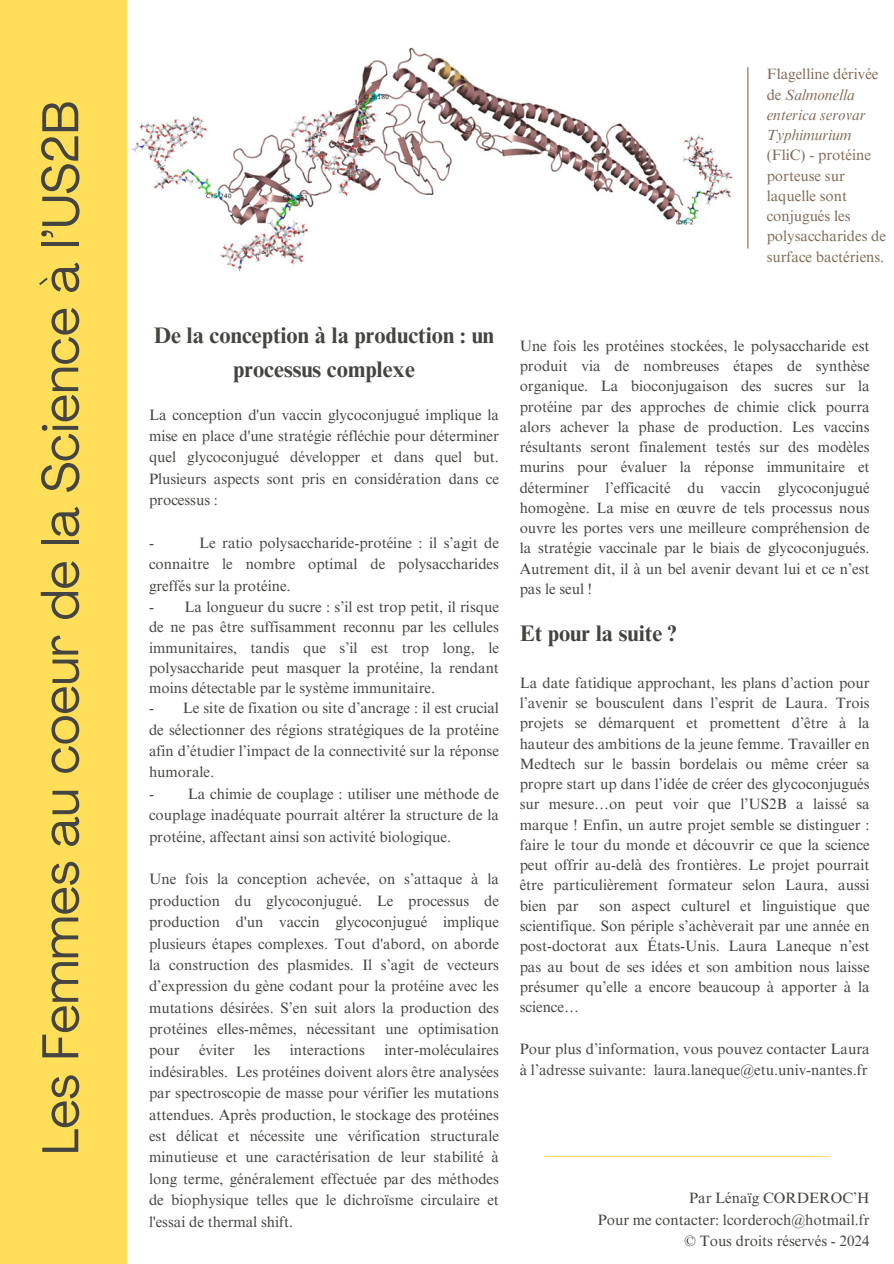
<style>
.page{position:relative;width:894px;height:1264px;background:#fff}
.page>*{position:absolute;margin:0;border:0;box-sizing:border-box;transform-origin:0 0}
.t1{font:51px "Agrandir";color:#444440}
.t2{font:700 22.5px/33.8px "Times NRMT Pro";color:#444440;text-align:center}
.t3{font:15px/20.2px "Times NRMT Pro";color:#444440;text-align:justify}
.t4{font:15px/20.2px "Times NRMT Pro";color:#826a58}
.s1{font-style:italic}
</style>
<div class="page">
<img style="left:126px;top:24px;width:623px;height:271px">
<div style="left:0;top:0;width:126px;height:1263px;background:#ffde59"></div>
<hr style="left:747px;top:67px;width:1px;height:181px;background:#826a58">
<hr style="left:544px;top:1155px;width:285px;height:2px;background:#ffde59">
<p class="t1" style="left:40px;top:1154px;width:1055px;rotate:-90deg">Les Femmes au coeur de la Science à l’US2B</p>
<p class="t4" style="left:766px;top:66px;width:121px">Flagelline dérivée de <span class="s1">Salmonella enterica serovar<br>Typhimurium </span>(FliC) - protéine porteuse sur laquelle sont conjugués les polysaccharides de surface bactériens.</p>
<p class="t2" style="left:154px;top:321px;width:342px">De la conception à la production : un processus complexe</p>
<p class="t3" style="left:149px;top:405px;width:351px;line-height:21.3px">La conception d'un vaccin glycoconjugué implique la mise en place d'une stratégie réfléchie pour déterminer quel glycoconjugué développer et dans quel but.<br>Plusieurs aspects sont pris en considération dans ce processus :</p>
<p class="t3" style="left:149px;top:534px;width:6px">-</p>
<p class="t3" style="left:149px;top:534px;width:351px;line-height:21.3px;text-indent:50px">Le ratio polysaccharide-protéine : il s’agit de connaitre le nombre optimal de polysaccharides greffés sur la protéine.</p>
<h2 class="t3" style="left:149px;top:598px;width:351px">- La longueur du sucre : s’il est trop petit, il risque de ne pas être suffisamment reconnu par les cellules immunitaires, tandis que s’il est trop long, le polysaccharide peut masquer la protéine, la rendant moins détectable par le système immunitaire.</h2>
<p class="t3" style="left:149px;top:699px;width:351px;line-height:21.3px">- Le site de fixation ou site d’ancrage : il est crucial de sélectionner des régions stratégiques de la protéine afin d’étudier l’impact de la connectivité sur la réponse humorale.</p>
<p class="t3" style="left:149px;top:785px;width:351px;line-height:21.3px">- La chimie de couplage : utiliser une méthode de couplage inadéquate pourrait altérer la structure de la protéine, affectant ainsi son activité biologique.</p>
<p class="t3" style="left:149px;top:870px;width:351px;line-height:21.3px">Une fois la conception achevée, on s’attaque à la production du glycoconjugué. Le processus de production d'un vaccin glycoconjugué implique plusieurs étapes complexes. Tout d'abord, on aborde la construction des plasmides. Il s’agit de vecteurs d’expression du gène codant pour la protéine avec les mutations désirées. S’en suit alors la production des protéines elles-mêmes, nécessitant une optimisation pour</p>
<p class="t3" style="left:149px;top:1041px;width:351px;line-height:21.3px;text-indent:235px">inter-moléculaires indésirables. Les protéines doivent alors être analysées par spectroscopie de masse pour vérifier les mutations attendues. Après production, le stockage des protéines est délicat et nécessite une vérification structurale minutieuse et une caractérisation de leur stabilité à long terme, généralement effectuée par des méthodes de biophysique telles que le dichroïsme circulaire et l'essai de thermal shift.</p>
<p class="t3" style="left:199px;top:1042px;width:37px">éviter</p>
<p class="t3" style="left:254px;top:1042px;width:18px">les</p>
<p class="t3" style="left:290px;top:1042px;width:77px">interactions</p>
<p class="t3" style="left:519px;top:337px;width:351px">Une fois les protéines stockées, le polysaccharide est produit via de nombreuses étapes de synthèse organique. La bioconjugaison des sucres sur la protéine par des approches de chimie click pourra alors achever la phase de production. Les vaccins résultants seront finalement testés sur des modèles murins pour évaluer la réponse immunitaire et déterminer l’efficacité du vaccin glycoconjugué homogène. La mise en œuvre de tels processus nous ouvre les portes vers une meilleure compréhension de la stratégie vaccinale par le biais de glycoconjugués.<br>Autrement dit, il à un bel avenir devant lui et ce n’est pas le seul !</p>
<p class="t2" style="left:519px;top:619px;width:158px">Et pour la suite ?</p>
<h2 class="t3" style="left:519px;top:674px;width:351px">La date fatidique approchant, les plans d’action pour l’avenir se bousculent dans l’esprit de Laura. Trois projets se démarquent et promettent d’être à la hauteur des ambitions de la jeune femme. Travailler en Medtech sur le bassin bordelais ou même créer sa propre start up dans l’idée de créer des glycoconjugués sur mesure…on peut voir que l’US2B a laissé sa marque ! Enfin, un autre projet semble se distinguer : faire le tour du monde et découvrir ce que la science peut offrir au-delà des frontières. Le projet pourrait être particulièrement formateur selon Laura, aussi bien par</h2>
<h2 class="t3" style="left:519px;top:897px;width:351px;text-indent:79px">son aspect culturel et linguistique que scientifique. Son périple s’achèverait par une année en post-doctorat aux États-Unis. Laura Laneque n’est pas au bout de ses idées et son ambition nous laisse présumer qu’elle a encore beaucoup à apporter à la science…</h2>
<p class="t3" style="left:519px;top:1039px;width:351px;line-height:21.3px">Pour plus d’information, vous pouvez contacter Laura à l’adresse suivante: laura.laneque@etu.univ-nantes.fr</p>
<p class="t3" style="left:689px;top:1189px;width:182px">Par Lénaïg CORDEROC’H</p>
<p class="t3" style="left:597px;top:1211px;width:273px">Pour me contacter: lcorderoch@hotmail.fr</p>
<p class="t3" style="left:684px;top:1232px;width:186px">© Tous droits réservés - 2024</p>
</div>
